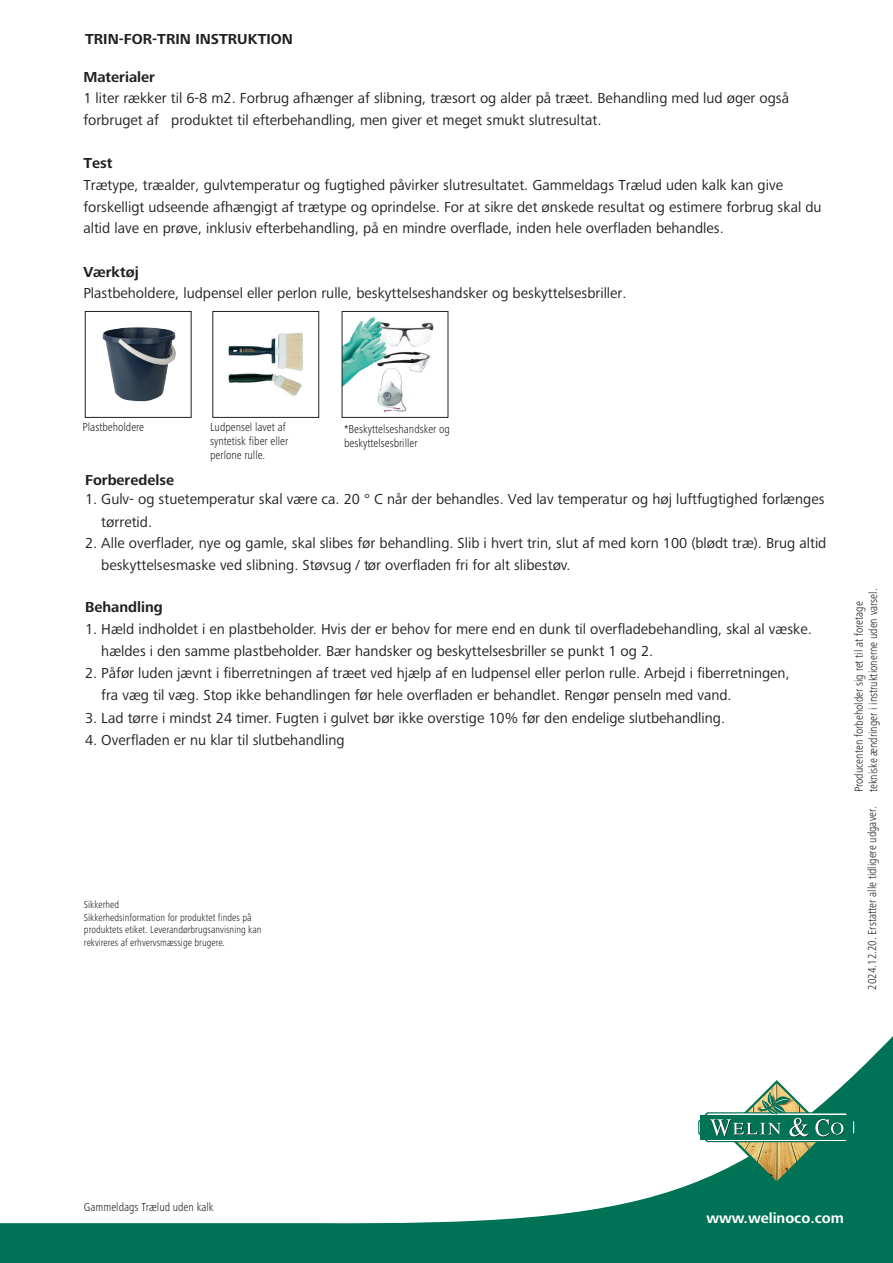
<style>
.page{position:relative;width:893px;height:1263px;background:#fff}
.page>*{position:absolute;margin:0;border:0;box-sizing:border-box;transform-origin:0 0}
.Baksida_rubrik__framsida_underrubrik{font:15px/21.6px "Frutiger Next Pro";color:#231f20}
.Baksida_rubrik__framsida_underrubrik-2{font:700 15px "Frutiger Next Pro";color:#231f20}
.Baksida_rubrik__framsida_underrubrik-3{font:700 15px "Frutiger Next Pro";color:#fff}
.t1{font:300 condensed 12px/14.4px "Frutiger Next Pro";color:#231f20}
.t2{font:300 condensed 10.5px/12.6px "Frutiger Next Pro";color:#231f20}
.s1{font-weight:700}
</style>
<div class="page">
<div style="left:85px;top:311px;width:106px;height:107px;border:1px solid #231f20"></div>
<div style="left:213px;top:311px;width:106px;height:107px;border:1px solid #231f20"></div>
<img style="left:103px;top:327px;width:73px;height:74px">
<img style="left:228px;top:332px;width:75px;height:64px">
<img style="left:344px;top:317px;width:90px;height:96px">
<div style="left:342px;top:311px;width:106px;height:107px;border:1px solid #231f20"></div>
<img style="left:378px;top:367px;width:29px;height:45px">
<svg style="left:0;top:1036px;width:893px;height:227px"></svg>
<svg style="left:698px;top:1080px;width:157px;height:105px"></svg>
<p class="Baksida_rubrik__framsida_underrubrik-2" style="left:85px;top:31px;width:209px">TRIN-FOR-TRIN INSTRUKTION</p>
<p class="Baksida_rubrik__framsida_underrubrik" style="left:83px;top:66px;width:707px"><span class="s1">Materialer<br></span>1 liter rækker til 6-8 m2. Forbrug afhænger af slibning, træsort og alder på træet. Behandling med lud øger også forbruget af produktet til efterbehandling, men giver et meget smukt slutresultat.</p>
<p class="Baksida_rubrik__framsida_underrubrik" style="left:83px;top:152px;width:740px"><span class="s1">Test<br></span>Trætype, træalder, gulvtemperatur og fugtighed påvirker slutresultatet. Gammeldags Trælud uden kalk kan give forskelligt udseende afhængigt af trætype og oprindelse. For at sikre det ønskede resultat og estimere forbrug skal du altid lave en prøve, inklusiv efterbehandling, på en mindre overflade, inden hele overfladen behandles.</p>
<p class="Baksida_rubrik__framsida_underrubrik" style="left:83px;top:261px;width:545px"><span class="s1">Værktøj<br></span>Plastbeholdere, ludpensel eller perlon rulle, beskyttelseshandsker og beskyttelsesbriller.</p>
<p class="t1" style="left:83px;top:419px;width:63px">Plastbeholdere</p>
<p class="t1" style="left:210px;top:419px;width:80px">Ludpensel lavet af syntetisk fiber eller perlone rulle.</p>
<p class="t1" style="left:344px;top:422px;width:107px">*Beskyttelseshandsker og beskyttelsesbriller</p>
<p class="Baksida_rubrik__framsida_underrubrik-2" style="left:85px;top:471px;width:91px">Forberedelse</p>
<p class="Baksida_rubrik__framsida_underrubrik" style="left:101px;top:488px;width:725px;line-height:22.2px;text-indent:-16px">1. Gulv- og stuetemperatur skal være ca. 20 ° C når der behandles. Ved lav temperatur og høj luftfugtighed forlænges tørretid.</p>
<p class="Baksida_rubrik__framsida_underrubrik" style="left:101px;top:532px;width:727px;text-indent:-16px">2. Alle overflader, nye og gamle, skal slibes før behandling. Slib i hvert trin, slut af med korn 100 (blødt træ). Brug altid beskyttelsesmaske ved slibning. Støvsug / tør overfladen fri for alt slibestøv.</p>
<p class="Baksida_rubrik__framsida_underrubrik-2" style="left:85px;top:598px;width:79px">Behandling</p>
<p class="Baksida_rubrik__framsida_underrubrik" style="left:101px;top:617px;width:712px;line-height:22.2px;text-indent:-16px">1. Hæld indholdet i en plastbeholder. Hvis der er behov for mere end en dunk til overfladebehandling, skal al væske. hældes i den samme plastbeholder. Bær handsker og beskyttelsesbriller se punkt 1 og 2.</p>
<p class="Baksida_rubrik__framsida_underrubrik" style="left:101px;top:661px;width:690px;line-height:22.2px;text-indent:-16px">2. Påfør luden jævnt i fiberretningen af træet ved hjælp af en ludpensel eller perlon rulle. Arbejd i fiberretningen, fra væg til væg. Stop ikke behandlingen før hele overfladen er behandlet. Rengør penseln med vand.</p>
<p class="Baksida_rubrik__framsida_underrubrik" style="left:85px;top:707px;width:642px">3. Lad tørre i mindst 24 timer. Fugten i gulvet bør ikke overstige 10% før den endelige slutbehandling.</p>
<p class="Baksida_rubrik__framsida_underrubrik" style="left:85px;top:729px;width:261px">4. Overfladen er nu klar til slutbehandling</p>
<p class="t2" style="left:84px;top:898px;width:179px">Sikkerhed<br>Sikkerhedsinformation for produktet findes på produktets etiket. Leverandørbrugsanvisning kan rekvireres af erhvervsmæssige brugere.</p>
<p class="t1" style="left:852px;top:792px;width:205px;rotate:-90deg">Producenten forbeholder sig ret til at foretage tekniske ændringer i instruktionerne uden varsel.</p>
<p class="t1" style="left:865px;top:990px;width:185px;rotate:-90deg">2024.12.20. Erstatter alle tidligere udgaver.</p>
<p class="t1" style="left:84px;top:1200px;width:131px">Gammeldags Trælud uden kalk</p>
<p class="Baksida_rubrik__framsida_underrubrik-3" style="left:706px;top:1209px;width:139px">www.welinoco.com</p>
</div>
